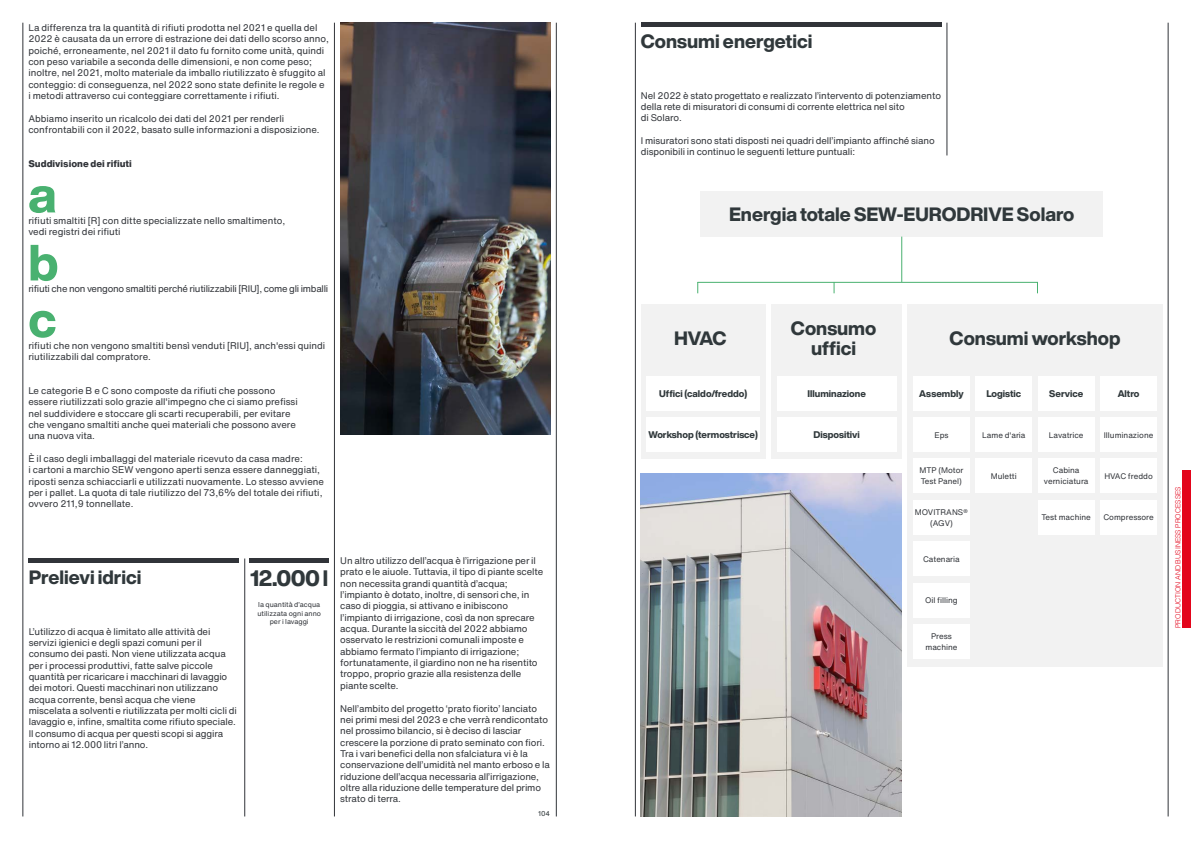
<style>
.page{position:relative;width:1191px;height:842px;background:#fff}
.page>*{position:absolute;margin:0;border:0;box-sizing:border-box;transform-origin:0 0}
.t1{font:800 50px "Helvetica Now Display";color:#49b170}
.t2{font:800 22px "Helvetica Now Display";color:#30383b}
.t3{font:800 19px/19.8px "Helvetica Now Display";color:#30383b;text-align:center}
.t4{font:9.5px/11.3px "Helvetica Now Text";letter-spacing:-.01em;color:#313439}
.t5{font:800 9.5px "Helvetica Now Display";color:#30383b}
.t6{font:800 9.5px "Helvetica Now Text";color:#313439}
.t7{font:8px/11.3px "Helvetica Now Text";color:#313439;text-align:center}
.t8{font:7px/8.4px "Helvetica Now Text";color:#313439;text-align:center}
.t9{font:300 7px "Helvetica";letter-spacing:.01em;color:#e3051b}
.t10{font:7px "Helvetica Now Text";color:#30383b}
</style>
<div class="page">
<hr style="left:23px;top:23px;width:1px;height:793px;background:#313439">
<hr style="left:334px;top:23px;width:1px;height:793px;background:#313439">
<hr style="left:244px;top:558px;width:1px;height:258px;background:#313439">
<hr style="left:556px;top:23px;width:1px;height:793px;background:#313439">
<div style="left:29px;top:558px;width:210px;height:5px;background:#313439"></div>
<img style="left:340px;top:23px;width:210px;height:412px">
<img style="left:641px;top:473px;width:260px;height:343px">
<div style="left:249px;top:558px;width:80px;height:5px;background:#313439"></div>
<div style="left:700px;top:191px;width:403px;height:46px;background:#f2f2f2"></div>
<div style="left:641px;top:304px;width:124px;height:155px;background:#f2f2f2"></div>
<div style="left:771px;top:304px;width:131px;height:155px;background:#f2f2f2"></div>
<div style="left:907px;top:304px;width:255px;height:363px;background:#f2f2f2"></div>
<div style="left:646px;top:377px;width:114px;height:34px;background:#fff"></div>
<div style="left:777px;top:377px;width:119px;height:34px;background:#fff"></div>
<div style="left:913px;top:377px;width:56px;height:34px;background:#fff"></div>
<div style="left:913px;top:418px;width:56px;height:34px;background:#fff"></div>
<div style="left:913px;top:459px;width:56px;height:34px;background:#fff"></div>
<div style="left:913px;top:500px;width:56px;height:34px;background:#fff"></div>
<div style="left:913px;top:542px;width:56px;height:34px;background:#fff"></div>
<div style="left:913px;top:583px;width:56px;height:34px;background:#fff"></div>
<div style="left:913px;top:625px;width:56px;height:34px;background:#fff"></div>
<div style="left:1100px;top:377px;width:57px;height:34px;background:#fff"></div>
<div style="left:1100px;top:418px;width:57px;height:34px;background:#fff"></div>
<div style="left:1100px;top:459px;width:57px;height:34px;background:#fff"></div>
<div style="left:1100px;top:500px;width:57px;height:34px;background:#fff"></div>
<div style="left:975px;top:377px;width:57px;height:34px;background:#fff"></div>
<div style="left:975px;top:418px;width:57px;height:34px;background:#fff"></div>
<div style="left:975px;top:459px;width:57px;height:34px;background:#fff"></div>
<div style="left:1037px;top:377px;width:57px;height:34px;background:#fff"></div>
<div style="left:1037px;top:418px;width:57px;height:34px;background:#fff"></div>
<div style="left:1037px;top:459px;width:57px;height:34px;background:#fff"></div>
<div style="left:1037px;top:500px;width:57px;height:34px;background:#fff"></div>
<div style="left:646px;top:418px;width:114px;height:34px;background:#fff"></div>
<div style="left:777px;top:418px;width:119px;height:34px;background:#fff"></div>
<hr style="left:901px;top:237px;width:1px;height:45px;background:#49b170">
<hr style="left:635px;top:23px;width:1px;height:793px;background:#313439">
<hr style="left:946px;top:23px;width:1px;height:132px;background:#313439">
<hr style="left:1168px;top:23px;width:1px;height:793px;background:#313439">
<hr style="left:641px;top:23px;width:300px;height:4px;background:#313439">
<hr style="left:697px;top:282px;width:340px;height:1px;background:#49b170">
<div style="left:1182px;top:471px;width:9px;height:157px;background:#e3051b"></div>
<p class="t4" style="left:28px;top:22px;width:302px">La differenza tra la quantità di rifiuti prodotta nel 2021 e quella del 2022 è causata da un errore di estrazione dei dati dello scorso anno, poiché, erroneamente, nel 2021 il dato fu fornito come unità, quindi con peso variabile a seconda delle dimensioni, e non come peso; inoltre, nel 2021, molto materiale da imballo riutilizzato è sfuggito al conteggio: di conseguenza, nel 2022 sono state definite le regole e i metodi attraverso cui conteggiare correttamente i rifiuti.</p>
<p class="t4" style="left:28px;top:112px;width:293px">Abbiamo inserito un ricalcolo dei dati del 2021 per renderli confrontabili con il 2022, basato sulle informazioni a disposizione.</p>
<p class="t6" style="left:28px;top:157px;width:105px">Suddivisione dei rifiuti</p>
<h1 class="t1" style="left:28px;top:160px;width:29px">a</h1>
<p class="t4" style="left:28px;top:214px;width:258px">rifiuti smaltiti [R] con ditte specializzate nello smaltimento, vedi registri dei rifiuti</p>
<h1 class="t1" style="left:28px;top:228px;width:32px">b</h1>
<p class="t4" style="left:28px;top:282px;width:301px">rifiuti che non vengono smaltiti perché riutilizzabili [RIU], come gli imballi</p>
<h1 class="t1" style="left:28px;top:285px;width:29px">c</h1>
<p class="t4" style="left:28px;top:339px;width:298px">rifiuti che non vengono smaltiti bensì venduti [RIU], anch'essi quindi riutilizzabili dal compratore.</p>
<p class="t4" style="left:28px;top:385px;width:271px">Le categorie B e C sono composte da rifiuti che possono essere riutilizzati solo grazie all'impegno che ci siamo prefissi nel suddividere e stoccare gli scarti recuperabili, per evitare che vengano smaltiti anche quei materiali che possono avere una nuova vita.</p>
<p class="t4" style="left:28px;top:453px;width:297px">È il caso degli imballaggi del materiale ricevuto da casa madre:<br>i cartoni a marchio SEW vengono aperti senza essere danneggiati, riposti senza schiacciarli e utilizzati nuovamente. Lo stesso avviene per i pallet. La quota di tale riutilizzo del 73,6% del totale dei rifiuti, ovvero 211,9 tonnellate.</p>
<h3 class="t3" style="left:29px;top:567px;width:114px">Prelievi idrici</h3>
<p class="t4" style="left:29px;top:625px;width:210px">L’utilizzo di acqua è limitato alle attività dei servizi igienici e degli spazi comuni per il consumo dei pasti. Non viene utilizzata acqua per i processi produttivi, fatte salve piccole quantità per ricaricare i macchinari di lavaggio dei motori. Questi macchinari non utilizzano acqua corrente, bensì acqua che viene miscelata a solventi e riutilizzata per molti cicli di lavaggio e, infine, smaltita come rifiuto speciale.<br>Il consumo di acqua per questi scopi si aggira intorno ai 12.000 litri l’anno.</p>
<h2 class="t2" style="left:250px;top:562px;width:80px">12.000 l</h2>
<p class="t8" style="left:257px;top:600px;width:65px">la quantità d’acqua utilizzata ogni anno per i lavaggi</p>
<p class="t4" style="left:340px;top:555px;width:204px">Un altro utilizzo dell’acqua è l’irrigazione per il prato e le aiuole. Tuttavia, il tipo di piante scelte non necessita grandi quantità d’acqua; l’impianto è dotato, inoltre, di sensori che, in caso di pioggia, si attivano e inibiscono l’impianto di irrigazione, così da non sprecare acqua. Durante la siccità del 2022 abbiamo osservato le restrizioni comunali imposte e abbiamo fermato l’impianto di irrigazione; fortunatamente, il giardino non ne ha risentito troppo, proprio grazie alla resistenza delle piante scelte.</p>
<p class="t4" style="left:340px;top:702px;width:211px">Nell’ambito del progetto ‘prato fiorito’ lanciato nei primi mesi del 2023 e che verrà rendicontato nel prossimo bilancio, si è deciso di lasciar crescere la porzione di prato seminato con fiori.<br>Tra i vari benefici della non sfalciatura vi è la conservazione dell’umidità nel manto erboso e la riduzione dell’acqua necessaria all’irrigazione, oltre alla riduzione delle temperature del primo strato di terra.</p>
<p class="t10" style="left:538px;top:809px;width:14px">104</p>
<h3 class="t3" style="left:641px;top:31px;width:173px">Consumi energetici</h3>
<p class="t4" style="left:641px;top:89px;width:302px">Nel 2022 è stato progettato e realizzato l’intervento di potenziamento della rete di misuratori di consumi di corrente elettrica nel sito<br>di Solaro.</p>
<p class="t4" style="left:641px;top:135px;width:295px">I misuratori sono stati disposti nei quadri dell’impianto affinché siano disponibili in continuo le seguenti letture puntuali:</p>
<h3 class="t3" style="left:729px;top:204px;width:347px">Energia totale SEW-EURODRIVE Solaro</h3>
<h3 class="t3" style="left:674px;top:328px;width:54px">HVAC</h3>
<h3 class="t3" style="left:791px;top:318px;width:87px">Consumo uffici</h3>
<h3 class="t3" style="left:949px;top:328px;width:172px">Consumi workshop</h3>
<p class="t5" style="left:659px;top:387px;width:90px">Uffici (caldo/freddo)</p>
<p class="t5" style="left:807px;top:387px;width:60px">Illuminazione</p>
<p class="t5" style="left:919px;top:387px;width:46px">Assembly</p>
<p class="t7" style="left:934px;top:429px;width:16px">Eps</p>
<p class="t7" style="left:919px;top:464px;width:45px;text-align:left">MTP (Motor<br>Test Panel)</p>
<p class="t7" style="left:914px;top:506px;width:55px">MOVITRANS® (AGV)</p>
<p class="t7" style="left:923px;top:553px;width:38px">Catenaria</p>
<p class="t7" style="left:925px;top:595px;width:34px">Oil filling</p>
<p class="t7" style="left:925px;top:630px;width:34px">Press machine</p>
<p class="t5" style="left:1049px;top:387px;width:36px">Service</p>
<p class="t7" style="left:1048px;top:429px;width:36px">Lavatrice</p>
<p class="t7" style="left:1044px;top:464px;width:46px">Cabina verniciatura</p>
<p class="t7" style="left:1041px;top:511px;width:51px">Test machine</p>
<p class="t5" style="left:986px;top:387px;width:36px">Logistic</p>
<p class="t7" style="left:982px;top:429px;width:45px">Lame d'aria</p>
<p class="t7" style="left:990px;top:470px;width:27px">Muletti</p>
<p class="t5" style="left:1117px;top:387px;width:23px">Altro</p>
<p class="t7" style="left:1103px;top:429px;width:51px">Illuminazione</p>
<p class="t7" style="left:1104px;top:470px;width:50px">HVAC freddo</p>
<p class="t7" style="left:1103px;top:511px;width:52px">Compressore</p>
<p class="t5" style="left:648px;top:428px;width:111px">Workshop (termostrisce)</p>
<p class="t5" style="left:813px;top:428px;width:48px">Dispositivi</p>
<p class="t9" style="left:1172px;top:628px;width:143px;rotate:-90deg">PRODUCTION AND BUSINESS PROCESSES</p>
</div>
